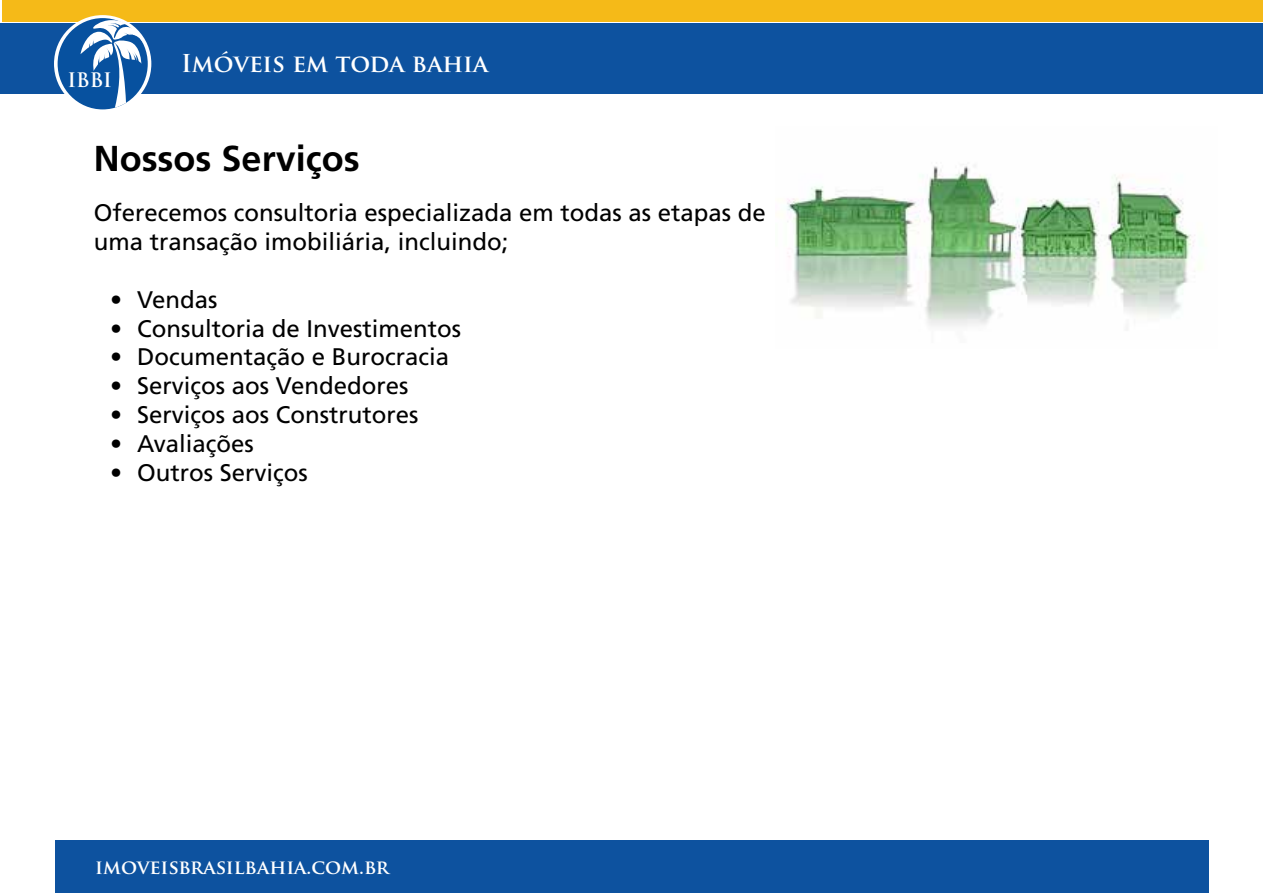
<style>
.page{position:relative;width:1263px;height:893px;background:#fff}
.page>*{position:absolute;margin:0;border:0;box-sizing:border-box;transform-origin:0 0}
.t1{font:700 36px "Frutiger LT";color:#000}
.t2{font:24px/28.8px "Frutiger LT";color:#000}
.t3{font:700 24px "Trajan Pro";color:#fff}
.t4{font:700 19.5px "Trajan Pro";color:#fff}
</style>
<div class="page">
<div style="left:55px;top:840px;width:1154px;height:53px;background:#0d529f"></div>
<div style="left:3px;top:0;width:1260px;height:21px;background:#f5ba18"></div>
<div style="left:0;top:23px;width:1263px;height:71px;background:#0d529f"></div>
<img style="left:787px;top:165px;width:415px;height:161px">
<svg style="left:54px;top:15px;width:97px;height:97px"></svg>
<div style="left:58px;top:18px;width:90px;height:91px;background:#07519f;border-radius:50%"></div>
<svg style="left:80px;top:20px;width:63px;height:88px"></svg>
<p class="t4" style="left:68px;top:68px;width:46px">IBBI</p>
<p class="t3" style="left:181px;top:48px;width:309px">Imóveis em toda bahia</p>
<h1 class="t1" style="left:94px;top:137px;width:267px">Nossos Serviços</h1>
<p class="t2" style="left:94px;top:199px;width:674px">Oferecemos consultoria especializada em todas as etapas de uma transação imobiliária, incluindo;</p>
<p class="t2" style="left:110px;top:285px;width:109px">• Vendas</p>
<p class="t2" style="left:110px;top:314px;width:353px">• Consultoria de Investimentos</p>
<p class="t2" style="left:110px;top:343px;width:341px">• Documentação e Burocracia</p>
<p class="t2" style="left:110px;top:372px;width:300px">• Serviços aos Vendedores</p>
<p class="t2" style="left:110px;top:400px;width:310px">• Serviços aos Construtores</p>
<p class="t2" style="left:110px;top:429px;width:145px">• Avaliações</p>
<p class="t2" style="left:110px;top:458px;width:199px">• Outros Serviços</p>
<p class="t4" style="left:95px;top:855px;width:296px">imoveisbrasilbahia.com.br</p>
</div>
